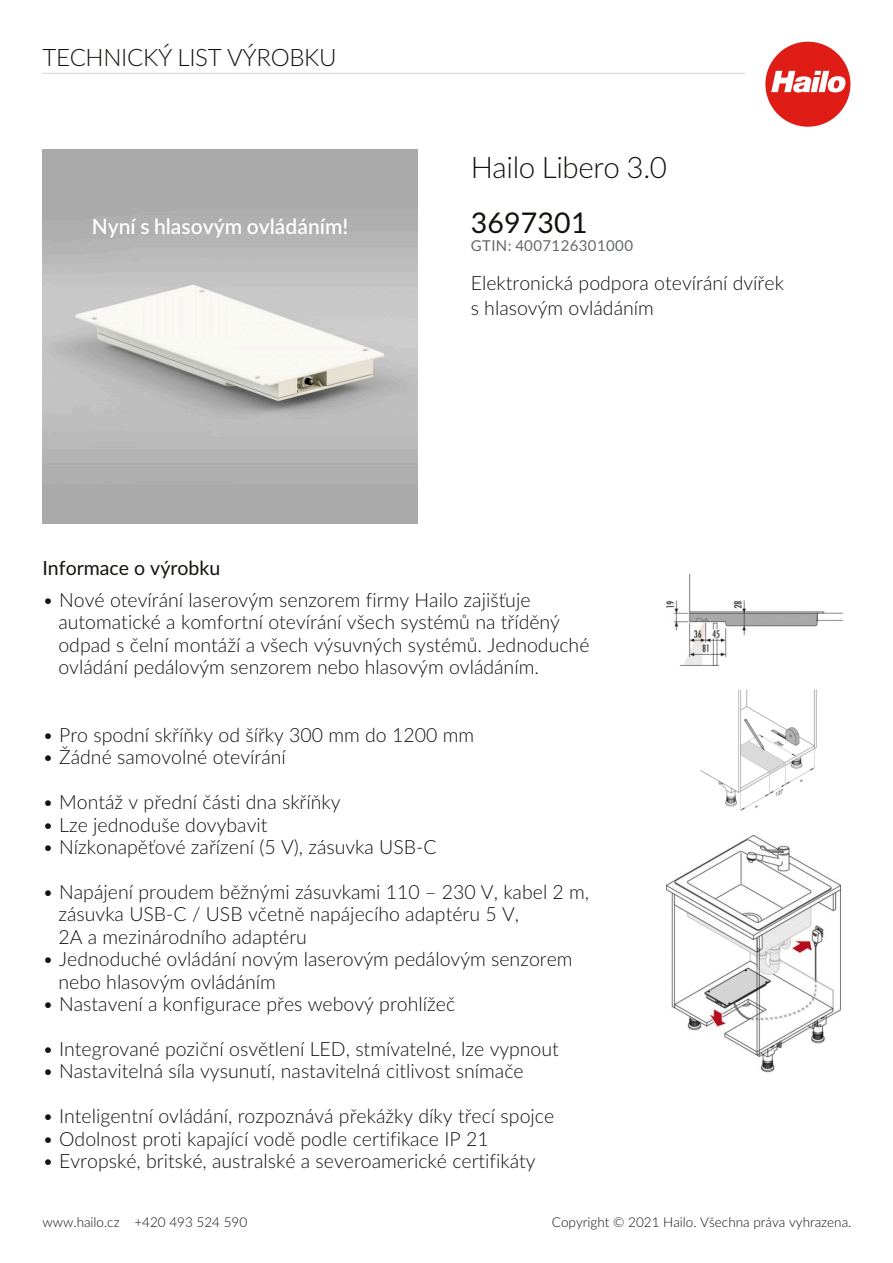
<style>
.page{position:relative;width:893px;height:1263px;background:#fff}
.page>*{position:absolute;margin:0;border:0;box-sizing:border-box;transform-origin:0 0}
.t1{font:300 29.55px "Lato";letter-spacing:-.015em;color:#12120f}
.t2{font:28.5px "Lato";letter-spacing:.005em;color:#12120f}
.t3{font:300 24px "Lato";letter-spacing:-.015em;color:#12120f}
.t4{font:600 21px "Lato";color:#fff}
.t5{font:300 19.5px/22.5px "Lato";color:#12120f}
.t6{font:19.5px "Lato";color:#12120f}
.t7{font:15px "Lato";letter-spacing:.025em;color:#666969}
.t8{font:300 13.5px "Lato";color:#12120f}
</style>
<div class="page">
<hr style="left:43px;top:73px;width:702px;height:1px;background:#d6d9d9">
<img style="left:43px;top:149px;width:374px;height:375px">
<img style="left:666px;top:575px;width:176px;height:90px">
<img style="left:700px;top:690px;width:117px;height:121px">
<img style="left:666px;top:835px;width:174px;height:238px">
<div style="left:765px;top:42px;width:85px;height:85px;background:#e01c17;border-radius:50%"></div>
<svg style="left:771px;top:71px;width:75px;height:21px"></svg>
<p class="t3" style="left:43px;top:47px;width:296px">TECHNICKÝ LIST VÝROBKU</p>
<p class="t4" style="left:92px;top:217px;width:258px">Nyní s hlasovým ovládáním!</p>
<h1 class="t1" style="left:471px;top:154px;width:198px">Hailo Libero 3.0</h1>
<h2 class="t2" style="left:471px;top:210px;width:118px">3697301</h2>
<p class="t7" style="left:471px;top:239px;width:164px">GTIN: 4007126301000</p>
<p class="t5" style="left:471px;top:271px;width:315px;line-height:25.2px">Elektronická podpora otevírání dvířek s hlasovým ovládáním</p>
<p class="t6" style="left:43px;top:559px;width:179px">Informace o výrobku</p>
<p class="t5" style="left:58px;top:590px;width:533px;text-indent:-16px">• Nové otevírání laserovým senzorem firmy Hailo zajišťuje automatické a komfortní otevírání všech systémů na tříděný odpad s čelní montáží a všech výsuvných systémů. Jednoduché ovládání pedálovým senzorem nebo hlasovým ovládáním.</p>
<p class="t5" style="left:43px;top:724px;width:433px">• Pro spodní skříňky od šířky 300 mm do 1200 mm</p>
<p class="t5" style="left:43px;top:747px;width:245px">• Žádné samovolné otevírání</p>
<p class="t5" style="left:43px;top:792px;width:300px">• Montáž v přední části dna skříňky</p>
<p class="t5" style="left:43px;top:814px;width:226px">• Lze jednoduše dovybavit</p>
<p class="t5" style="left:43px;top:837px;width:396px">• Nízkonapěťové zařízení (5 V), zásuvka USB-C</p>
<p class="t5" style="left:58px;top:882px;width:532px;text-indent:-16px">• Napájení proudem běžnými zásuvkami 110 – 230 V, kabel 2 m, zásuvka USB-C / USB včetně napájecího adaptéru 5 V,<br>2A a mezinárodního adaptéru</p>
<p class="t5" style="left:58px;top:949px;width:516px;text-indent:-16px">• Jednoduché ovládání novým laserovým pedálovým senzorem nebo hlasovým ovládáním</p>
<p class="t5" style="left:43px;top:994px;width:414px">• Nastavení a konfigurace přes webový prohlížeč</p>
<p class="t5" style="left:43px;top:1039px;width:518px">• Integrované poziční osvětlení LED, stmívatelné, lze vypnout</p>
<p class="t5" style="left:43px;top:1061px;width:483px">• Nastavitelná síla vysunutí, nastavitelná citlivost snímače</p>
<p class="t5" style="left:43px;top:1106px;width:513px">• Inteligentní ovládání, rozpoznává překážky díky třecí spojce</p>
<p class="t5" style="left:43px;top:1128px;width:448px">• Odolnost proti kapající vodě podle certifikace IP 21</p>
<p class="t5" style="left:43px;top:1151px;width:495px">• Evropské, britské, australské a severoamerické certifikáty</p>
<p class="t8" style="left:43px;top:1216px;width:206px">www.hailo.cz +420 493 524 590</p>
<p class="t8" style="left:552px;top:1216px;width:301px">Copyright © 2021 Hailo. Všechna práva vyhrazena.</p>
</div>
